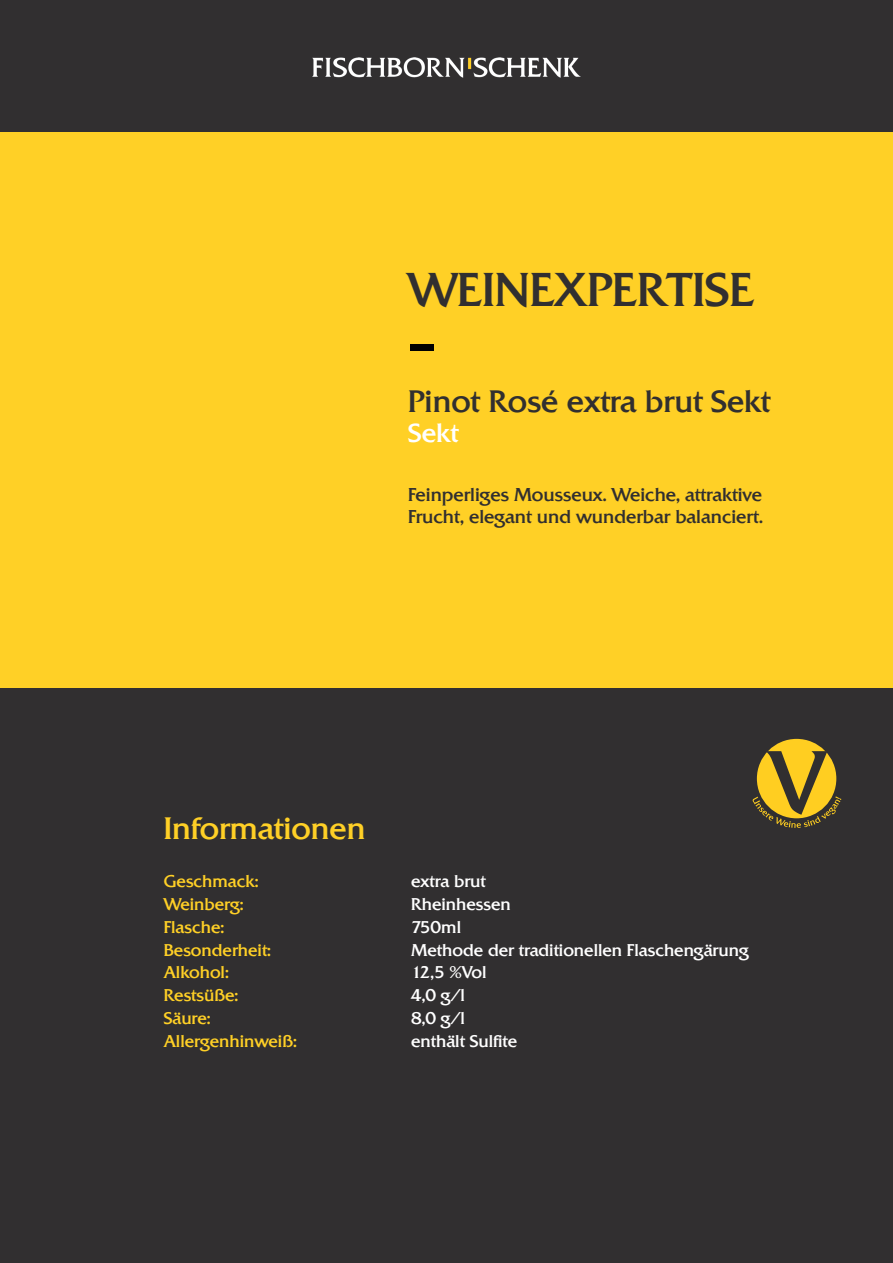
<style>
.page{position:relative;width:893px;height:1263px;background:#fff}
.page>*{position:absolute;margin:0;border:0;box-sizing:border-box;transform-origin:0 0}
.t1{font:45.9px "Quadrat Serial";color:#312f30}
.t2{font:30px "Quadrat Serial";color:#312f30}
.t3{font:30px "Quadrat Serial";color:#ffd026}
.t4{font:25.5px "Quadrat Serial";color:#fff}
.t5{font:18px/21.6px "Quadrat Serial";color:#312f30}
.t6{font:16.5px "Quadrat Serial";color:#fff}
.t7{font:16.5px "Quadrat Serial";color:#ffd026}
</style>
<div class="page">
<div style="left:0;top:132px;width:893px;height:574px;background:#ffd026"></div>
<div style="left:0;top:689px;width:893px;height:574px;background:#312f30"></div>
<div style="left:0;top:0;width:893px;height:132px;background:#312f30"></div>
<img style="left:313px;top:58px;width:267px;height:19px">
<div style="left:410px;top:344px;width:24px;height:6px;background:#000"></div>
<div style="left:757px;top:739px;width:79px;height:79px;background:#ffce21;border-radius:50%"></div>
<svg style="left:753px;top:751px;width:88px;height:77px"></svg>
<h1 class="t1" style="left:408px;top:262px;width:348px">WEINEXPERTISE</h1>
<h2 class="t2" style="left:408px;top:383px;width:364px">Pinot Rosé extra brut Sekt</h2>
<h3 class="t4" style="left:408px;top:418px;width:52px">Sekt</h3>
<p class="t5" style="left:408px;top:484px;width:356px">Feinperliges Mousseux. Weiche, attraktive<br>Frucht, elegant und wunderbar balanciert.</p>
<h2 class="t3" style="left:164px;top:810px;width:203px">Informationen</h2>
<p class="t7" style="left:164px;top:871px;width:96px">Geschmack:</p>
<p class="t6" style="left:411px;top:871px;width:76px">extra brut</p>
<p class="t7" style="left:164px;top:894px;width:81px">Weinberg:</p>
<p class="t6" style="left:411px;top:894px;width:101px">Rheinhessen</p>
<p class="t7" style="left:164px;top:917px;width:62px">Flasche:</p>
<p class="t6" style="left:411px;top:917px;width:51px">750ml</p>
<p class="t7" style="left:164px;top:940px;width:109px">Besonderheit:</p>
<p class="t6" style="left:411px;top:940px;width:339px">Methode der traditionellen Flaschengärung</p>
<p class="t7" style="left:164px;top:962px;width:67px">Alkohol:</p>
<p class="t6" style="left:411px;top:962px;width:77px">12,5 %Vol</p>
<p class="t7" style="left:164px;top:985px;width:76px">Restsüße:</p>
<p class="t6" style="left:411px;top:985px;width:55px">4,0 g/l</p>
<p class="t7" style="left:164px;top:1008px;width:48px">Säure:</p>
<p class="t6" style="left:411px;top:1008px;width:55px">8,0 g/l</p>
<p class="t7" style="left:164px;top:1031px;width:134px">Allergenhinweiß:</p>
<p class="t6" style="left:411px;top:1031px;width:107px">enthält Sulfite</p>
</div>
